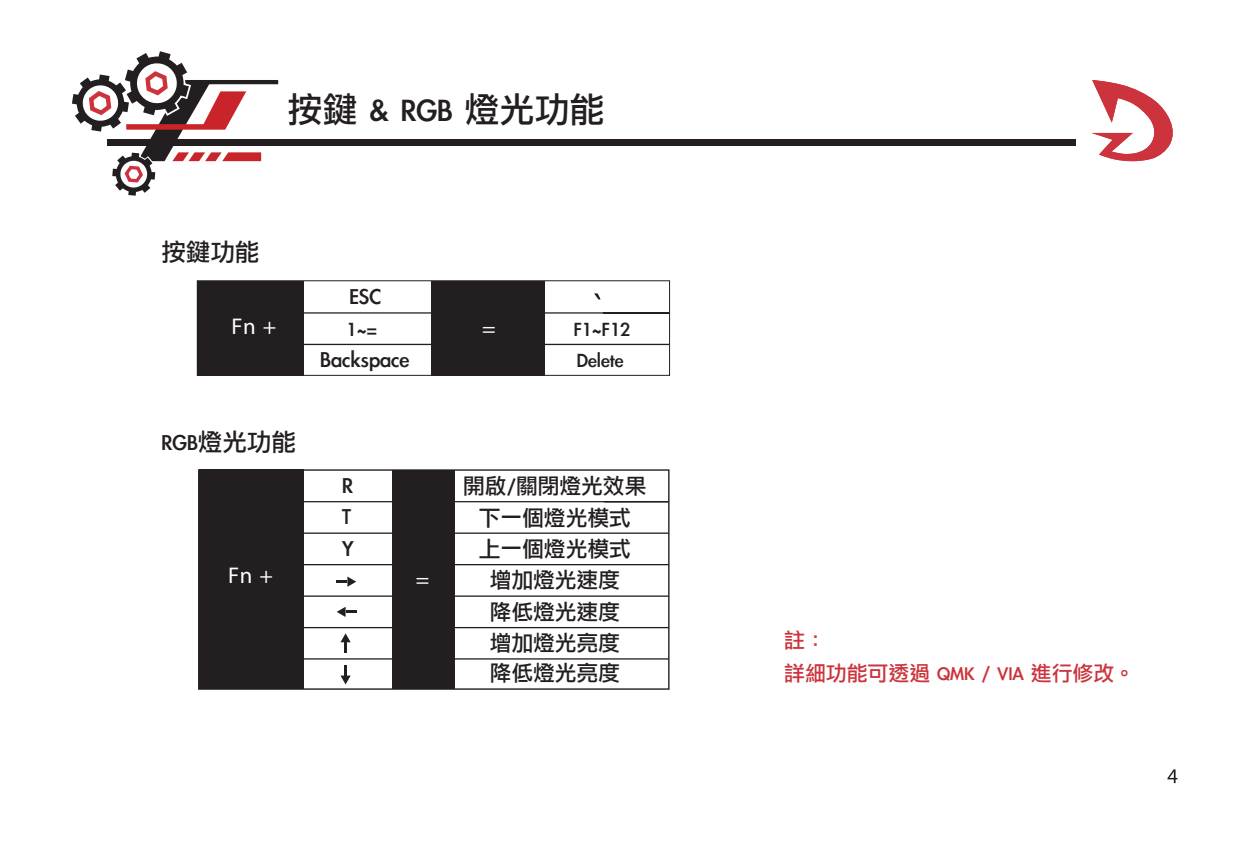
<style>
.page{position:relative;width:1251px;height:854px;background:#fff}
.page>*{position:absolute;margin:0;border:0;box-sizing:border-box;transform-origin:0 0}
.t1{font:35px "Li Gothic Med";color:#231f20}
.t2{font:24.5px/31.5px "Li Gothic Med";color:#231f20;text-align:justify}
.t3{font:22.75px "Myriad Pro";color:#fff}
.t4{font:21.7px/31.2px "Li Gothic Med";color:#231f20;text-align:center}
.t5{font:20.65px/33.2px "Li Gothic Med";color:#cc333c}
</style>
<div class="page">
<svg style="left:1167px;top:769px;width:10px;height:13px"></svg>
<div style="left:198px;top:469px;width:471px;height:220px;border:1px solid #231f20"></div>
<hr style="left:260px;top:532px;width:408px;height:1px;background:#231f20">
<hr style="left:260px;top:563px;width:408px;height:2px;background:#231f20">
<hr style="left:260px;top:595px;width:408px;height:1px;background:#231f20">
<hr style="left:260px;top:626px;width:408px;height:2px;background:#231f20">
<hr style="left:260px;top:658px;width:408px;height:1px;background:#231f20">
<div style="left:199px;top:469px;width:104px;height:219px;background:#231f20"></div>
<div style="left:392px;top:470px;width:62px;height:218px;background:#231f20"></div>
<hr style="left:262px;top:501px;width:406px;height:1px;background:#231f20">
<div style="left:197px;top:280px;width:473px;height:95px;border:1px solid #231f20"></div>
<hr style="left:256px;top:343px;width:413px;height:2px;background:#231f20">
<div style="left:197px;top:280px;width:106px;height:95px;background:#231f20"></div>
<div style="left:431px;top:281px;width:113px;height:95px;background:#231f20"></div>
<hr style="left:265px;top:312px;width:404px;height:1px;background:#231f20">
<svg style="left:1092px;top:80px;width:81px;height:81px"></svg>
<div style="left:107px;top:139px;width:968px;height:6px;background:#231f20"></div>
<svg style="left:72px;top:51px;width:206px;height:145px"></svg>
<svg style="left:594px;top:293px;width:6px;height:6px"></svg>
<svg style="left:336px;top:576px;width:20px;height:10px"></svg>
<svg style="left:336px;top:606px;width:20px;height:10px"></svg>
<svg style="left:340px;top:633px;width:10px;height:20px"></svg>
<svg style="left:340px;top:665px;width:10px;height:19px"></svg>
<h1 class="t1" style="left:287px;top:91px;width:318px">按鍵 &amp; RGB 燈光功能</h1>
<p class="t2" style="left:161px;top:236px;width:100px">按鍵功能</p>
<p class="t2" style="left:349px;top:281px;width:33px">ESC</p>
<p class="t4" style="left:346px;top:313px;width:32px">1~=</p>
<p class="t2" style="left:320px;top:344px;width:91px">Backspace</p>
<p class="t3" style="left:231px;top:312px;width:46px">Fn +</p>
<p class="t4" style="left:573px;top:313px;width:58px;text-align:left">F1~F12<br>Delete</p>
<p class="t3" style="left:482px;top:314px;width:15px">=</p>
<p class="t2" style="left:161px;top:426px;width:136px">RGB燈光功能</p>
<p class="t3" style="left:228px;top:561px;width:46px">Fn +</p>
<p class="t2" style="left:342px;top:469px;width:13px">R T Y</p>
<p class="t3" style="left:415px;top:565px;width:15px">=</p>
<p class="t4" style="left:463px;top:471px;width:185px">開啟/關閉燈光效果下一個燈光模式<br>上一個燈光模式<br>增加燈光速度<br>降低燈光速度<br>增加燈光亮度<br>降低燈光亮度</p>
<p class="t5" style="left:784px;top:624px;width:352px">註：<br>詳細功能可透過 QMK / VIA 進行修改。</p>
</div>
